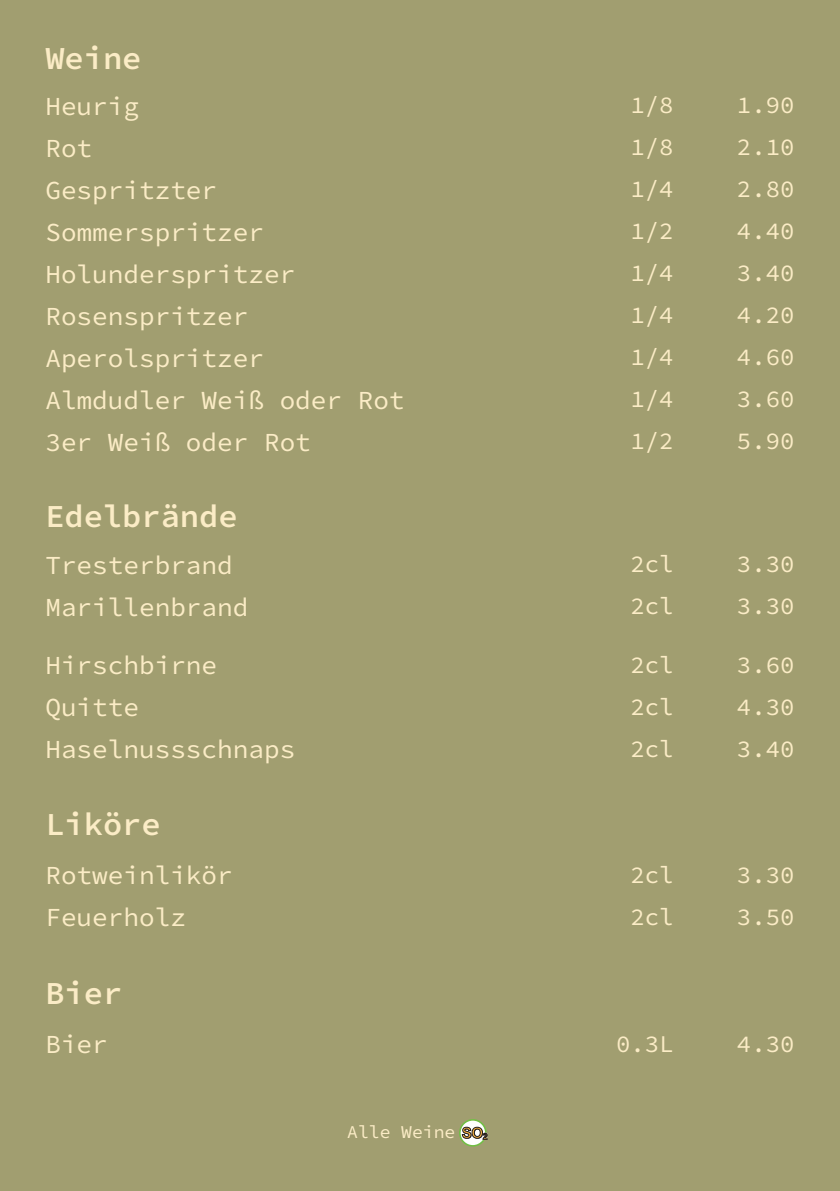
<style>
.page{position:relative;width:840px;height:1191px;background:#fff}
.page>*{position:absolute;margin:0;border:0;box-sizing:border-box;transform-origin:0 0}
.t1{font:600 32px "Source Code Pro";color:#fbecc6}
.t2{font:26px/42px "Source Code Pro";color:#fbecc6}
.t3{font:24px/42px "Source Code Pro";color:#fbecc6;text-align:justify}
.t4{font:18px "Source Code Pro";color:#fbecc6}
</style>
<div class="page">
<div style="left:0;top:0;width:839px;height:1191px;background:#a19e70"></div>
<svg style="left:459px;top:1119px;width:28px;height:27px"></svg>
<p class="t1" style="left:45px;top:35px;width:97px">Weine</p>
<p class="t2" style="left:45px;top:86px;width:360px">Heurig<br>Rot<br>Gespritzter<br>Sommerspritzer<br>Holunderspritzer<br>Rosenspritzer<br>Aperolspritzer<br>Almdudler Weiß oder Rot<br>3er Weiß oder Rot</p>
<p class="t3" style="left:630px;top:85px;width:45px">1/8<br>1/8<br>1/4<br>1/2<br>1/4<br>1/4<br>1/4<br>1/4<br>1/2</p>
<p class="t3" style="left:736px;top:85px;width:59px">1.90<br>2.10<br>2.80<br>4.40<br>3.40<br>4.20<br>4.60<br>3.60<br>5.90</p>
<p class="t1" style="left:45px;top:493px;width:193px">Edelbrände</p>
<p class="t2" style="left:45px;top:545px;width:204px">Tresterbrand<br>Marillenbrand</p>
<p class="t3" style="left:630px;top:544px;width:45px">2cl<br>2cl</p>
<p class="t3" style="left:736px;top:544px;width:59px">3.30<br>3.30</p>
<p class="t2" style="left:45px;top:645px;width:251px">Hirschbirne<br>Quitte<br>Haselnussschnaps</p>
<p class="t3" style="left:630px;top:644px;width:45px">2cl 2cl 2cl</p>
<p class="t3" style="left:736px;top:644px;width:59px">3.60<br>4.30<br>3.40</p>
<p class="t1" style="left:45px;top:801px;width:117px">Liköre</p>
<p class="t2" style="left:45px;top:855px;width:189px">Rotweinlikör<br>Feuerholz</p>
<p class="t3" style="left:630px;top:854px;width:45px">2cl<br>2cl</p>
<p class="t3" style="left:736px;top:854px;width:59px">3.30<br>3.50</p>
<p class="t1" style="left:45px;top:970px;width:78px">Bier</p>
<p class="t2" style="left:45px;top:1024px;width:64px">Bier</p>
<p class="t3" style="left:615px;top:1023px;width:59px">0.3L</p>
<p class="t3" style="left:736px;top:1023px;width:59px">4.30</p>
<p class="t4" style="left:347px;top:1118px;width:110px">Alle Weine</p>
</div>
